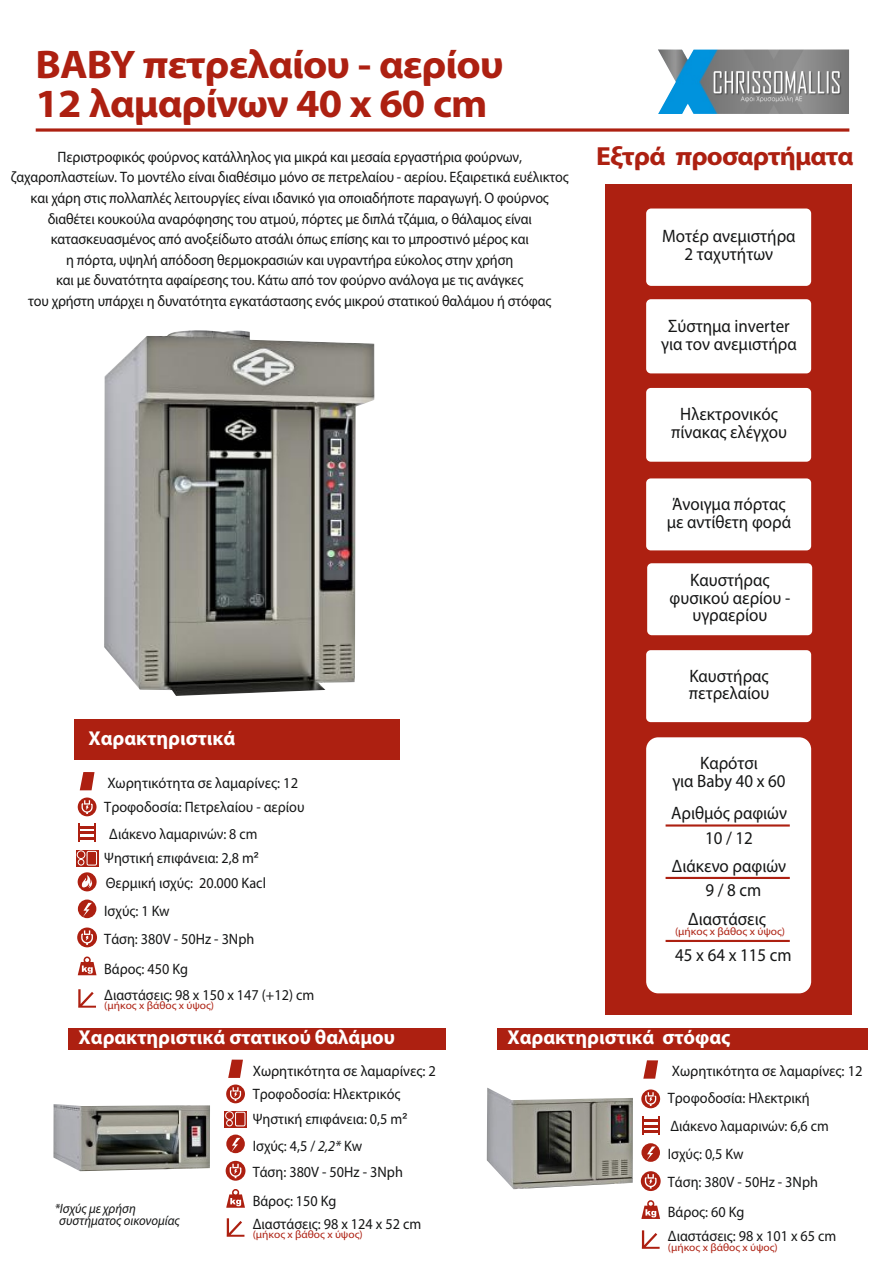
<style>
.page{position:relative;width:893px;height:1263px;background:#fff}
.page>*{position:absolute;margin:0;border:0;box-sizing:border-box;transform-origin:0 0}
.t1{font:700 40.05px/39px "Myriad Pro";letter-spacing:-.02em;color:#ad2011;scale:1.05 1}
.t2{font:700 26.25px "Myriad Pro";letter-spacing:-.03em;color:#ad2011;scale:1.05 1}
.t3{font:700 20.1px "Myriad Pro";color:#fff}
.t4{font:18px/17.7px "Myriad Pro";color:#151616;text-align:center;scale:.94 1}
.t5{font:15.15px/20.5px "Myriad Pro";letter-spacing:-.01em;color:#151616;scale:.94 1}
.t6{font:15.15px "Myriad Pro";letter-spacing:-.01em;color:#151616;scale:.96 1}
.t7{font:15.15px "Myriad Pro";letter-spacing:-.01em;color:#151616;scale:.93 1}
.t8{font:italic 13.5px/12.5px "Myriad Pro";color:#151616;scale:.94 1}
.t9{font:10.8px "Myriad Pro";color:#ad2011;scale:1.06 1}
.s1{font-family:"Arial"}
.s2{font-style:italic}
</style>
<div class="page">
<svg style="left:36px;top:128px;width:813px;height:4px;background:#bd4d40"></svg>
<div style="left:74px;top:719px;width:326px;height:41px;background:#ad2011"></div>
<img style="left:658px;top:49px;width:191px;height:65px">
<div style="left:78px;top:899px;width:18px;height:19px;background:#ad2011;border-radius:50%"></div>
<svg style="left:83px;top:903px;width:9px;height:14px"></svg>
<svg style="left:76px;top:850px;width:22px;height:16px"></svg>
<div style="left:77px;top:851px;width:8px;height:8px;border:1px solid #fff;border-radius:50%"></div>
<svg style="left:78px;top:859px;width:6px;height:6px"></svg>
<div style="left:87px;top:851px;width:10px;height:14px;border:1px solid #fff"></div>
<svg style="left:78px;top:989px;width:18px;height:19px"></svg>
<svg style="left:78px;top:956px;width:18px;height:19px"></svg>
<svg style="left:79px;top:823px;width:17px;height:19px"></svg>
<svg style="left:80px;top:772px;width:15px;height:18px"></svg>
<svg style="left:77px;top:927px;width:20px;height:20px"></svg>
<svg style="left:81px;top:930px;width:12px;height:15px"></svg>
<div style="left:497px;top:1028px;width:371px;height:21px;background:#ad2011"></div>
<svg style="left:641px;top:1143px;width:19px;height:19px"></svg>
<svg style="left:646px;top:1146px;width:9px;height:15px"></svg>
<svg style="left:642px;top:1230px;width:18px;height:19px"></svg>
<svg style="left:641px;top:1200px;width:19px;height:19px"></svg>
<svg style="left:642px;top:1117px;width:17px;height:18px"></svg>
<hr style="left:643px;top:1130px;width:16px;height:3px;background:#ad2011">
<svg style="left:643px;top:1060px;width:15px;height:19px"></svg>
<svg style="left:641px;top:1171px;width:20px;height:20px"></svg>
<svg style="left:645px;top:1174px;width:12px;height:14px"></svg>
<div style="left:69px;top:1028px;width:377px;height:21px;background:#ad2011"></div>
<svg style="left:226px;top:1134px;width:19px;height:19px"></svg>
<svg style="left:231px;top:1138px;width:9px;height:14px"></svg>
<svg style="left:227px;top:1218px;width:17px;height:19px"></svg>
<svg style="left:226px;top:1189px;width:19px;height:19px"></svg>
<svg style="left:228px;top:1059px;width:15px;height:19px"></svg>
<svg style="left:226px;top:1161px;width:19px;height:20px"></svg>
<svg style="left:230px;top:1164px;width:11px;height:14px"></svg>
<img style="left:53px;top:1104px;width:157px;height:67px">
<img style="left:487px;top:1088px;width:146px;height:101px">
<svg style="left:224px;top:1111px;width:23px;height:16px"></svg>
<div style="left:226px;top:1111px;width:7px;height:8px;border:1px solid #fff;border-radius:50%"></div>
<svg style="left:226px;top:1120px;width:6px;height:6px"></svg>
<div style="left:235px;top:1112px;width:10px;height:14px;border:1px solid #fff"></div>
<svg style="left:78px;top:872px;width:19px;height:19px"></svg>
<svg style="left:82px;top:875px;width:10px;height:13px"></svg>
<svg style="left:78px;top:797px;width:19px;height:19px"></svg>
<svg style="left:82px;top:800px;width:11px;height:14px"></svg>
<svg style="left:226px;top:1084px;width:19px;height:19px"></svg>
<svg style="left:230px;top:1087px;width:11px;height:14px"></svg>
<svg style="left:641px;top:1089px;width:19px;height:19px"></svg>
<svg style="left:645px;top:1092px;width:11px;height:14px"></svg>
<div style="left:605px;top:185px;width:247px;height:830px;background:#ad2011"></div>
<div style="left:644px;top:560px;width:171px;height:78px;background:#fff;border:3px solid #ad2011;border-radius:6px"></div>
<div style="left:643px;top:385px;width:171px;height:80px;background:#fff;border:3px solid #ad2011;border-radius:6px"></div>
<div style="left:643px;top:296px;width:171px;height:81px;background:#fff;border:3px solid #ad2011;border-radius:6px"></div>
<div style="left:643px;top:205px;width:171px;height:84px;background:#fff;border:3px solid #ad2011;border-radius:6px"></div>
<div style="left:643px;top:647px;width:171px;height:78px;background:#fff;border:3px solid #ad2011;border-radius:6px"></div>
<img style="left:104px;top:330px;width:270px;height:366px">
<div style="left:643px;top:475px;width:171px;height:79px;background:#fff;border:3px solid #ad2011;border-radius:6px"></div>
<div style="left:643px;top:734px;width:171px;height:262px;background:#fff;border:3px solid #ad2011;border-radius:14px"></div>
<hr style="left:666px;top:824px;width:124px;height:2px;background:#ad2011">
<hr style="left:666px;top:877px;width:124px;height:2px;background:#ad2011">
<hr style="left:666px;top:940px;width:124px;height:2px;background:#ad2011">
<h1 class="t1" style="left:36px;top:48px;width:447px">BABY πετρελαίου - αερίου<br>12 λαμαρίνων 40 x 60 cm</h1>
<p class="t5" style="left:11px;top:148px;width:595px;text-align:center">Περιστροφικός φούρνος κατάλληλος για μικρά και μεσαία εργαστήρια φούρνων, ζαχαροπλαστείων. Το μοντέλο είναι διαθέσιμο μόνο σε πετρελαίου - αερίου. Εξαιρετικά ευέλικτος και χάρη στις πολλαπλές λειτουργίες είναι ιδανικό για οποιαδήποτε παραγωγή. Ο φούρνος διαθέτει κουκούλα αναρόφησης του ατμού, πόρτες με διπλά τζάμια, ο θάλαμος είναι κατασκευασμένος από ανοξείδωτο ατσάλι όπως επίσης και το μπροστινό μέρος και<br>η πόρτα, υψηλή απόδοση θερμοκρασιών και υγραντήρα εύκολος στην χρήση<br>και με δυνατότητα αφαίρεσης του. Κάτω από τον φούρνο ανάλογα με τις ανάγκες<br>του χρήστη υπάρχει η δυνατότητα εγκατάστασης ενός μικρού στατικού θαλάμου ή στόφας</p>
<h3 class="t3" style="left:89px;top:730px;width:148px">Χαρακτηριστικά</h3>
<p class="t6" style="left:107px;top:777px;width:200px">Χωρητικότητα σε λαμαρίνες: 12</p>
<p class="t7" style="left:109px;top:827px;width:161px">Διάκενο λαμαρινών: 8 cm</p>
<p class="t5" style="left:104px;top:798px;width:214px">Τροφοδοσία: Πετρελαίου - αερίου</p>
<p class="t5" style="left:104px;top:849px;width:166px">Ψηστική επιφάνεια: 2,8 m<span class="s1">²</span></p>
<p class="t5" style="left:106px;top:874px;width:172px">Θερμική ισχύς: 20.000 Kacl</p>
<p class="t5" style="left:104px;top:898px;width:161px;line-height:28px">Ισχύς: 1 Kw<br>Τάση: 380V - 50Hz - 3Nph</p>
<p class="t5" style="left:104px;top:960px;width:91px">Βάρος: 450 Kg</p>
<p class="t5" style="left:104px;top:986px;width:225px">Διαστάσεις: 98 x 150 x 147 (+12) cm</p>
<p class="t9" style="left:104px;top:1001px;width:105px">(μήκος x βάθος x ύψος)</p>
<h2 class="t2" style="left:596px;top:145px;width:247px">Εξτρά προσαρτήματα</h2>
<p class="t4" style="left:662px;top:229px;width:144px">Μοτέρ ανεμιστήρα<br>2 ταχυτήτων</p>
<p class="t4" style="left:661px;top:318px;width:146px">Σύστημα inverter για τον ανεμιστήρα</p>
<p class="t4" style="left:671px;top:407px;width:125px">Ηλεκτρονικός πίνακας ελέγχου</p>
<p class="t4" style="left:667px;top:497px;width:134px;text-align:left">Άνοιγμα πόρτας με αντίθετη φορά</p>
<p class="t4" style="left:669px;top:573px;width:130px">Καυστήρας φυσικού αερίου - υγραερίου</p>
<p class="t4" style="left:689px;top:668px;width:87px;text-align:left">Καυστήρας πετρελαίου</p>
<p class="t4" style="left:672px;top:755px;width:122px">Καρότσι<br>για Baby 40 x 60</p>
<p class="t4" style="left:671px;top:802px;width:125px;line-height:24.8px">Αριθμός ραφιών<br>10 / 12</p>
<p class="t4" style="left:672px;top:855px;width:123px;line-height:24.8px">Διάκενο ραφιών<br>9 / 8 cm</p>
<p class="t4" style="left:688px;top:912px;width:84px">Διαστάσεις</p>
<p class="t9" style="left:675px;top:926px;width:105px">(μήκος x βάθος x ύψος)</p>
<p class="t4" style="left:675px;top:948px;width:125px">45 x 64 x 115 cm</p>
<h3 class="t3" style="left:79px;top:1029px;width:318px">Χαρακτηριστικά στατικού θαλάμου</h3>
<p class="t6" style="left:253px;top:1064px;width:193px">Χωρητικότητα σε λαμαρίνες: 2</p>
<h3 class="t3" style="left:507px;top:1029px;width:224px">Χαρακτηριστικά στόφας</h3>
<p class="t6" style="left:672px;top:1065px;width:200px">Χωρητικότητα σε λαμαρίνες: 12</p>
<p class="t5" style="left:253px;top:1085px;width:159px">Τροφοδοσία: Ηλεκτρικός</p>
<p class="t5" style="left:668px;top:1089px;width:152px">Τροφοδοσία: Ηλεκτρική</p>
<p class="t8" style="left:59px;top:1203px;width:130px;text-indent:-5px">*Ισχύς με χρήση συστήματος οικονομίας</p>
<p class="t5" style="left:253px;top:1110px;width:166px">Ψηστική επιφάνεια: 0,5 m<span class="s1">²</span></p>
<p class="t5" style="left:253px;top:1134px;width:161px;line-height:26.2px">Ισχύς: 4,5 / <span class="s2">2,2*</span> Kw<br>Τάση: 380V - 50Hz - 3Nph</p>
<p class="t5" style="left:253px;top:1215px;width:181px">Διαστάσεις: 98 x 124 x 52 cm</p>
<p class="t9" style="left:253px;top:1230px;width:105px">(μήκος x βάθος x ύψος)</p>
<p class="t5" style="left:253px;top:1192px;width:91px">Βάρος: 150 Kg</p>
<p class="t7" style="left:670px;top:1120px;width:172px">Διάκενο λαμαρινών: 6,6 cm</p>
<p class="t5" style="left:668px;top:1141px;width:161px;line-height:28px">Ισχύς: 0,5 Kw<br>Τάση: 380V - 50Hz - 3Nph</p>
<p class="t5" style="left:668px;top:1203px;width:83px">Βάρος: 60 Kg</p>
<p class="t5" style="left:668px;top:1227px;width:181px">Διαστάσεις: 98 x 101 x 65 cm</p>
<p class="t9" style="left:668px;top:1242px;width:105px">(μήκος x βάθος x ύψος)</p>
</div>
